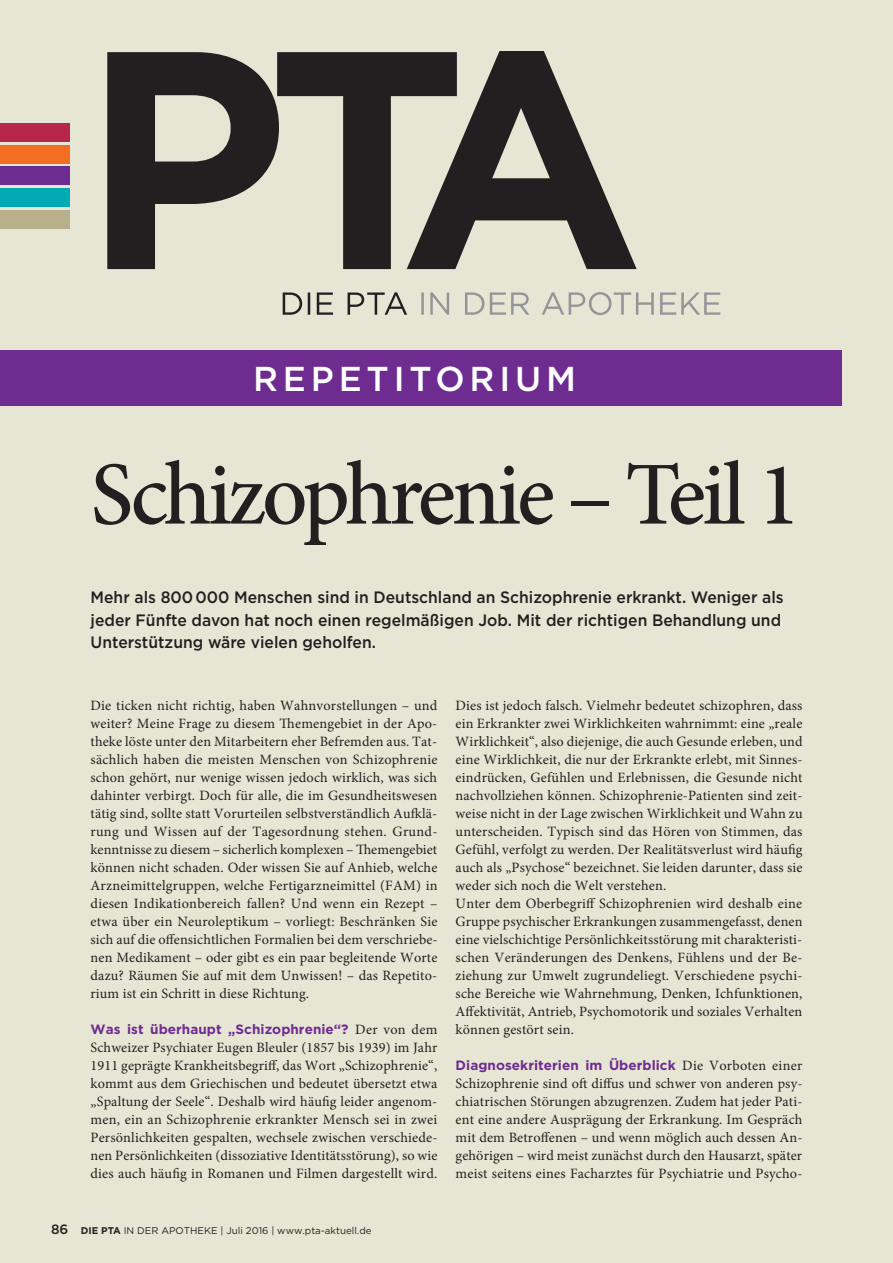
<style>
.page{position:relative;width:893px;height:1263px;background:#e7e5d4}
.page>*{position:absolute;margin:0;border:0;box-sizing:border-box;transform-origin:0 0}
.t1{font:500 90px "Minion Pro";letter-spacing:-.045em;color:#231f20}
.t2{font:500 34.5px "Gotham";letter-spacing:.14em;color:#fff}
.t3{font:500 16.5px/22.5px "Gotham";color:#231f20;scale:.95 1}
.t4{font:14.25px/18px "Minion Pro";letter-spacing:.01em;color:#231f20;text-align:justify}
.t5{font:700 13.5px "Gotham";letter-spacing:.005em;color:#6e2c91}
.t6{font:9.75px "Gotham";color:#231f20}
.s1{font-family:"Minion Pro";font-weight:400;font-size:14.25px;color:#231f20}
.s2{font-weight:500;font-size:13.5px}
.s3{font-weight:700}
</style>
<div class="page">
<div style="left:0;top:350px;width:842px;height:55px;background:#6e2c91"></div>
<svg style="left:421px;top:292px;width:299px;height:23px"></svg>
<svg style="left:283px;top:292px;width:124px;height:23px"></svg>
<svg style="left:107px;top:52px;width:530px;height:217px;fill:#231f20"></svg>
<div style="left:0;top:123px;width:69px;height:19px;background:#b6274b"></div>
<div style="left:0;top:145px;width:69px;height:19px;background:#f36e21"></div>
<div style="left:0;top:167px;width:69px;height:18px;background:#6e2c91"></div>
<div style="left:0;top:188px;width:69px;height:19px;background:#00aab5"></div>
<div style="left:0;top:210px;width:69px;height:19px;background:#b7b08b"></div>
<h2 class="t2" style="left:253px;top:356px;width:324px">REPETITORIUM</h2>
<h1 class="t1" style="left:91px;top:434px;width:712px">Schizophrenie – Teil 1</h1>
<p class="t3" style="left:91px;top:586px;width:731px">Mehr als 800 000 Menschen sind in Deutschland an Schizophrenie erkrankt. Weniger als jeder Fünfte davon hat noch einen regelmäßigen Job. Mit der richtigen Behandlung und<br>Unterstützung wäre vielen geholfen.</p>
<p class="t4" style="left:91px;top:697px;width:349px">Die ticken nicht richtig, haben Wahnvorstellungen – und weiter? Meine Frage zu diesem Themengebiet in der Apo&shy;theke löste unter den Mitarbeitern eher Befremden aus. Tat&shy;sächlich haben die meisten Menschen von Schizophrenie schon gehört, nur wenige wissen jedoch wirklich, was sich dahinter verbirgt. Doch für alle, die im Gesundheitswesen tätig sind, sollte statt Vorurteilen selbstverständlich Aufklä&shy;rung und Wissen auf der Tagesordnung stehen. Grund&shy;kenntnisse zu diesem – sicherlich komplexen – Themengebiet können nicht schaden. Oder wissen Sie auf Anhieb, welche Arzneimittelgruppen, welche Fertigarzneimittel (FAM) in diesen Indikationbereich fallen? Und wenn ein Rezept – etwa über ein Neuroleptikum – vorliegt: Beschränken Sie sich auf die offensichtlichen Formalien bei dem verschriebe&shy;nen Medikament – oder gibt es ein paar begleitende Worte dazu? Räumen Sie auf mit dem Unwissen! – das Repetito&shy;rium ist ein Schritt in diese Richtung.</p>
<p class="t5" style="left:91px;top:1020px;width:348px">Was ist überhaupt „Schizophrenie“? <span class="s1">Der von dem</span></p>
<p class="t4" style="left:91px;top:1039px;width:348px">Schweizer Psychiater Eugen Bleuler (1857 bis 1939) im Jahr 1911 geprägte Krankheitsbegriff, das Wort „Schizophrenie“, kommt aus dem Griechischen und bedeutet übersetzt etwa „Spaltung der Seele“. Deshalb wird häufig leider angenom&shy;men, ein an Schizophrenie erkrankter Mensch sei in zwei Persönlichkeiten gespalten, wechsele zwischen verschiede&shy;nen Persönlichkeiten (dissoziative Identitätsstörung), so wie dies auch häufig in Romanen und Filmen dargestellt wird.</p>
<p class="t6" style="left:51px;top:1224px;width:322px"><span class="s2">86</span> <span class="s3">DIE PTA</span> IN DER APOTHEKE | Juli 2016 | www.pta-aktuell.de</p>
<p class="t4" style="left:456px;top:697px;width:349px;text-align:left">Dies ist jedoch falsch. Vielmehr bedeutet schizophren, dass ein Erkrankter zwei Wirklichkeiten wahrnimmt: eine „reale Wirklichkeit“, also diejenige, die auch Gesunde erleben, und eine Wirklichkeit, die nur der Erkrankte erlebt, mit Sinnes&shy;eindrücken, Gefühlen und Erlebnissen, die Gesunde nicht nachvollziehen können. Schizophrenie-Patienten sind zeit&shy;weise nicht in der Lage zwischen Wirklichkeit und Wahn zu unterscheiden. Typisch sind das Hören von Stimmen, das Gefühl, verfolgt zu werden. Der Realitätsverlust wird häufig auch als „Psychose“ bezeichnet. Sie leiden darunter, dass sie weder sich noch die Welt verstehen.<br>Unter dem Oberbegriff Schizophrenien wird deshalb eine Gruppe psychischer Erkrankungen zusammengefasst, denen eine vielschichtige Persönlichkeitsstörung mit charakteristi&shy;schen Veränderungen des Denkens, Fühlens und der Be&shy;ziehung zur Umwelt zugrundeliegt. Verschiedene psychi&shy;sche Bereiche wie Wahrnehmung, Denken, Ichfunktionen, Affektivität, Antrieb, Psychomotorik und soziales Verhalten können gestört sein.</p>
<p class="t5" style="left:456px;top:1056px;width:348px">Diagnosekriterien im Überblick <span class="s1">Die Vorboten einer</span></p>
<p class="t4" style="left:456px;top:1075px;width:348px">Schizophrenie sind oft diffus und schwer von anderen psy&shy;chiatrischen Störungen abzugrenzen. Zudem hat jeder Pati&shy;ent eine andere Ausprägung der Erkrankung. Im Gespräch mit dem Betroffenen – und wenn möglich auch dessen An&shy;gehörigen – wird meist zunächst durch den Hausarzt, später meist seitens eines Facharztes für Psychiatrie und Psycho-</p>
</div>
